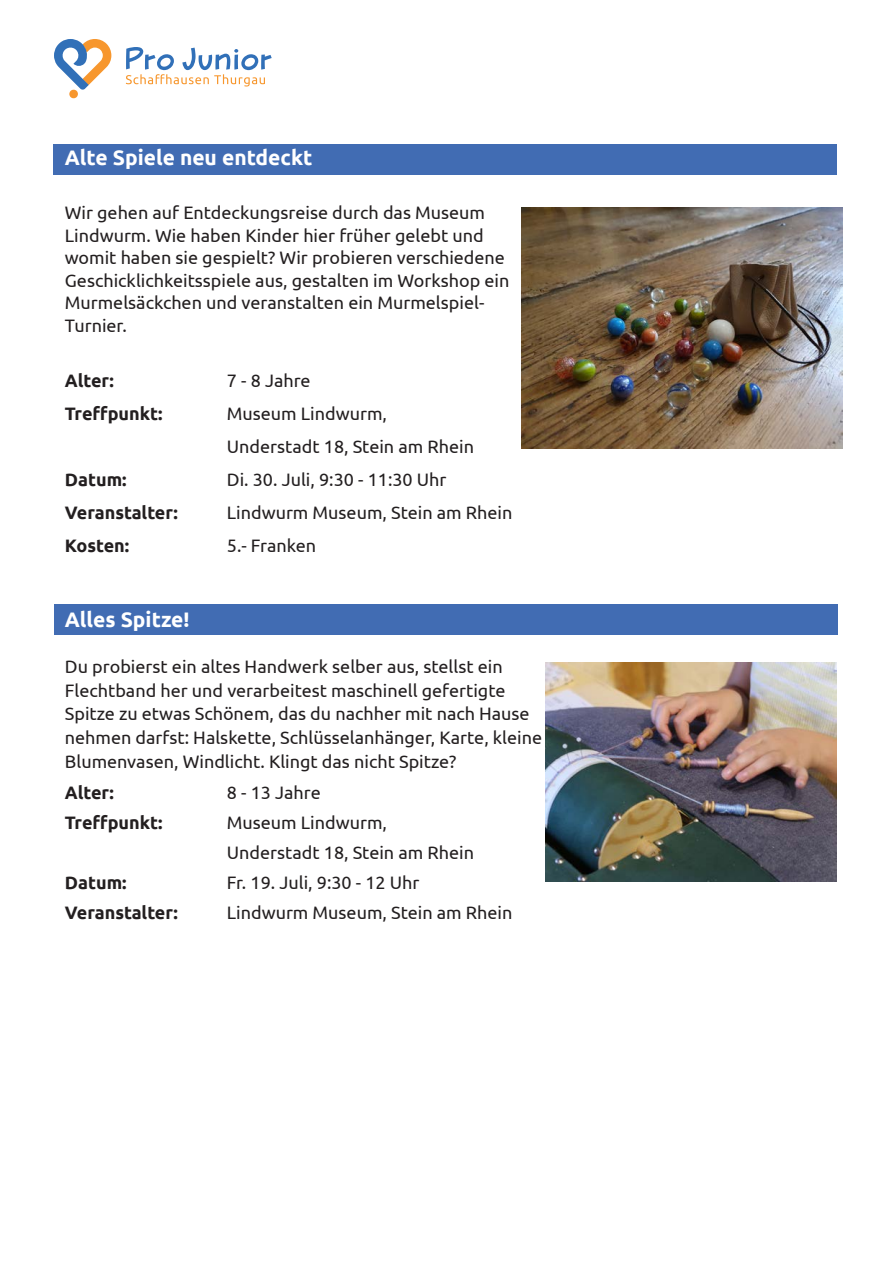
<style>
.page{position:relative;width:893px;height:1263px;background:#fff}
.page>*{position:absolute;margin:0;border:0;box-sizing:border-box;transform-origin:0 0}
.t1{font:700 21px "Ubuntu";color:#fff}
.t2{font:18px/22.5px "Ubuntu";color:#231f20}
.t3{font:700 18px "Ubuntu";color:#231f20}
</style>
<div class="page">
<svg style="left:54px;top:39px;width:57px;height:59px"></svg>
<svg style="left:126px;top:47px;width:146px;height:40px"></svg>
<div style="left:54px;top:604px;width:784px;height:30px;background:#416cb3"></div>
<div style="left:54px;top:145px;width:783px;height:30px;background:#416cb3"></div>
<img style="left:521px;top:207px;width:322px;height:242px">
<img style="left:545px;top:662px;width:292px;height:219px">
<p class="t1" style="left:65px;top:145px;width:249px">Alte Spiele neu entdeckt</p>
<p class="t2" style="left:65px;top:201px;width:446px">Wir gehen auf Entdeckungsreise durch das Museum Lindwurm. Wie haben Kinder hier früher gelebt und womit haben sie gespielt? Wir probieren verschiedene Geschicklichkeitsspiele aus, gestalten im Workshop ein Murmelsäckchen und veranstalten ein Murmelspiel-Turnier.</p>
<p class="t3" style="left:65px;top:370px;width:51px">Alter:</p>
<p class="t2" style="left:227px;top:369px;width:85px">7 - 8 Jahre</p>
<p class="t3" style="left:65px;top:403px;width:99px">Treffpunkt:</p>
<p class="t2" style="left:227px;top:397px;width:249px;line-height:33px">Museum Lindwurm,<br>Understadt 18, Stein am Rhein</p>
<p class="t3" style="left:65px;top:469px;width:63px">Datum:</p>
<p class="t2" style="left:227px;top:468px;width:221px">Di. 30. Juli, 9:30 - 11:30 Uhr</p>
<p class="t3" style="left:65px;top:502px;width:114px">Veranstalter:</p>
<p class="t2" style="left:227px;top:501px;width:287px">Lindwurm Museum, Stein am Rhein</p>
<p class="t3" style="left:65px;top:535px;width:66px">Kosten:</p>
<p class="t2" style="left:227px;top:534px;width:91px">5.- Franken</p>
<p class="t1" style="left:65px;top:607px;width:126px">Alles Spitze!</p>
<p class="t2" style="left:65px;top:653px;width:479px;line-height:24px">Du probierst ein altes Handwerk selber aus, stellst ein Flechtband her und verarbeitest maschinell gefertigte Spitze zu etwas Schönem, das du nachher mit nach Hause nehmen darfst: Halskette, Schlüsselanhänger, Karte, kleine Blumenvasen, Windlicht. Klingt das nicht Spitze?</p>
<p class="t3" style="left:65px;top:781px;width:51px">Alter:</p>
<p class="t2" style="left:227px;top:780px;width:95px">8 - 13 Jahre</p>
<p class="t3" style="left:65px;top:811px;width:99px">Treffpunkt:</p>
<p class="t2" style="left:227px;top:806px;width:249px;line-height:30px">Museum Lindwurm,<br>Understadt 18, Stein am Rhein</p>
<p class="t3" style="left:65px;top:871px;width:63px">Datum:</p>
<p class="t2" style="left:227px;top:870px;width:194px">Fr. 19. Juli, 9:30 - 12 Uhr</p>
<p class="t3" style="left:65px;top:901px;width:114px">Veranstalter:</p>
<p class="t2" style="left:227px;top:900px;width:287px">Lindwurm Museum, Stein am Rhein</p>
</div>
